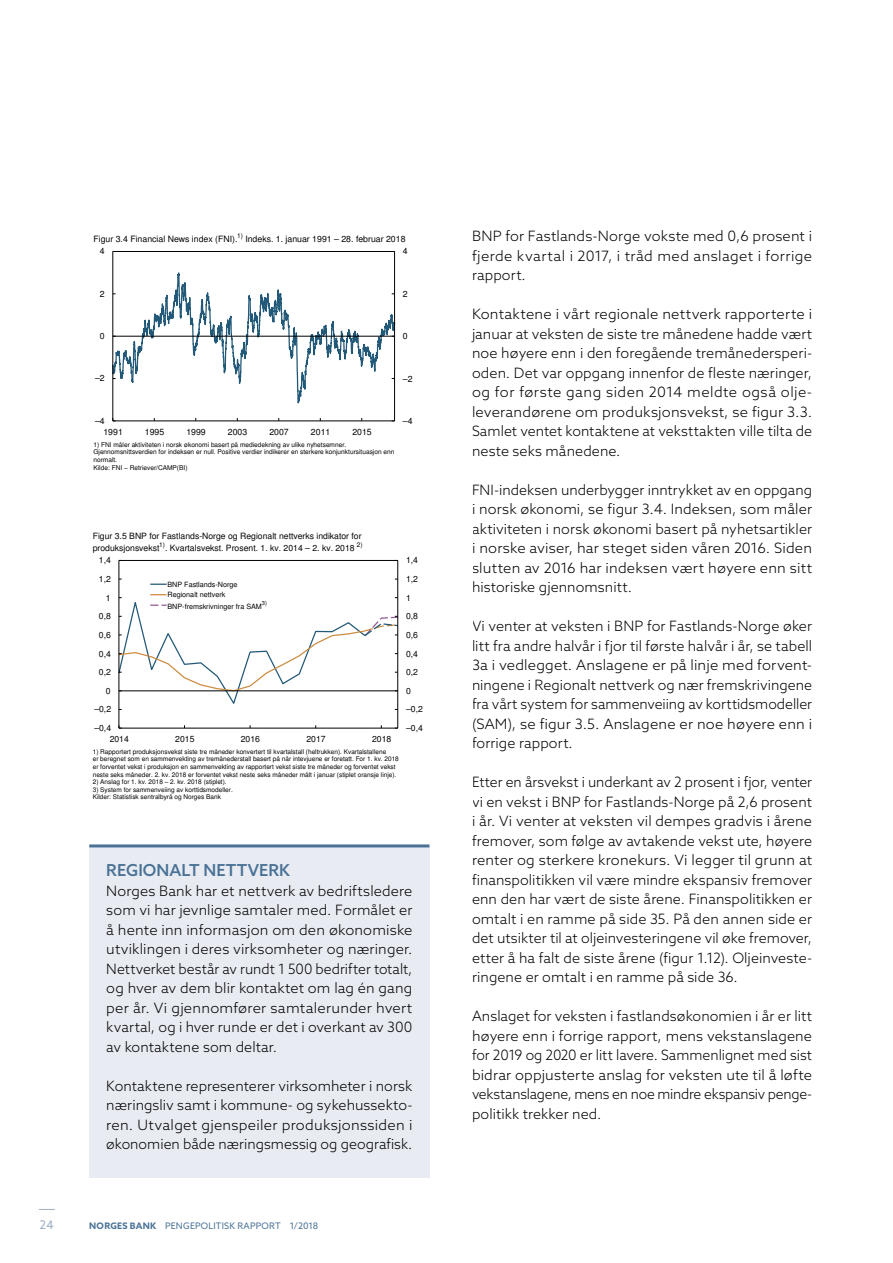
<style>
.page{position:relative;width:893px;height:1263px;background:#fff}
.page>*{position:absolute;margin:0;border:0;box-sizing:border-box;transform-origin:0 0}
.t1{font:500 16.5px "Azo Sans";letter-spacing:.005em;color:#4a7296}
.t2{font:300 14.25px/19.5px "Azo Sans";letter-spacing:.005em;color:#000;text-align:justify}
.t3{font:12px "Azo Sans";color:#a2b1c7}
.t4{font:9px "Azo Sans";letter-spacing:.015em;color:#4a7296}
.t5{font:700 9px "Azo Sans";color:#4a7296}
.t6{font:8.7px/11.7px "Helvetica";color:#000}
.t7{font:7.2px/10.5px "Helvetica";color:#000}
.t8{font:6.6px/7.6px "Helvetica";color:#000}
.t9{font:6.45px/7.6px "Helvetica";color:#000}
.t10{font:5.7px "Helvetica";color:#000}
</style>
<div class="page">
<img style="left:116px;top:418px;width:278px;height:3px">
<hr style="left:113px;top:421px;width:282px;height:1px;background:#000">
<hr style="left:113px;top:251px;width:1px;height:170px;background:#000">
<hr style="left:113px;top:251px;width:282px;height:1px;background:#000">
<hr style="left:394px;top:251px;width:1px;height:170px;background:#000">
<svg style="left:112px;top:272px;width:284px;height:132px"></svg>
<img style="left:120px;top:578px;width:277px;height:150px">
<hr style="left:119px;top:728px;width:279px;height:1px;background:#000">
<hr style="left:119px;top:560px;width:1px;height:168px;background:#000">
<svg style="left:119px;top:725px;width:3px;height:4px"></svg>
<hr style="left:119px;top:560px;width:279px;height:1px;background:#000">
<hr style="left:397px;top:560px;width:1px;height:168px;background:#000">
<svg style="left:150px;top:584px;width:17px;height:1px"></svg>
<svg style="left:118px;top:594px;width:281px;height:116px"></svg>
<div style="left:89px;top:846px;width:340px;height:332px;background:#e8ebf2"></div>
<hr style="left:89px;top:844px;width:340px;height:3px;background:#4a7296">
<svg style="left:39px;top:1209px;width:16px;height:1px"></svg>
<p class="t3" style="left:40px;top:1217px;width:16px">24</p>
<p class="t6" style="left:93px;top:234px;width:146px">Figur 3.4 Financial News index (FNI).</p>
<p class="t8" style="left:237px;top:232px;width:7px">1)</p>
<p class="t6" style="left:245px;top:234px;width:162px">Indeks. 1. januar 1991 – 28. februar 2018</p>
<p class="t6" style="left:100px;top:246px;width:6px">4</p>
<p class="t6" style="left:403px;top:246px;width:6px">4</p>
<p class="t6" style="left:100px;top:289px;width:6px">2</p>
<p class="t6" style="left:403px;top:289px;width:6px">2</p>
<p class="t6" style="left:100px;top:331px;width:6px">0</p>
<p class="t6" style="left:403px;top:331px;width:6px">0</p>
<p class="t6" style="left:95px;top:373px;width:11px">–2</p>
<p class="t6" style="left:403px;top:373px;width:11px">–2</p>
<p class="t6" style="left:95px;top:416px;width:11px">–4</p>
<p class="t6" style="left:103px;top:427px;width:21px">1991</p>
<p class="t6" style="left:145px;top:427px;width:21px">1995</p>
<p class="t6" style="left:186px;top:427px;width:21px">1999</p>
<p class="t6" style="left:228px;top:427px;width:21px">2003</p>
<p class="t6" style="left:269px;top:427px;width:21px">2007</p>
<p class="t6" style="left:311px;top:427px;width:21px">2011</p>
<p class="t6" style="left:352px;top:427px;width:21px">2015</p>
<p class="t8" style="left:93px;top:441px;width:302px">1) FNI måler aktiviteten i norsk økonomi basert på mediedekning av ulike nyhetsemner.<br>Gjennomsnittsverdien for indeksen er null. Positive verdier indikerer en sterkere konjunktursituasjon enn normalt.<br>Kilde: FNI − Retriever/CAMP(BI)</p>
<p class="t6" style="left:403px;top:416px;width:11px">–4</p>
<p class="t6" style="left:93px;top:531px;width:270px">Figur 3.5 BNP for Fastlands-Norge og Regionalt nettverks indikator for produksjonsvekst</p>
<p class="t9" style="left:159px;top:541px;width:7px">1)</p>
<p class="t6" style="left:165px;top:543px;width:191px">. Kvartalsvekst. Prosent. 1. kv. 2014 – 2. kv. 2018</p>
<p class="t9" style="left:357px;top:541px;width:7px">2)</p>
<p class="t6" style="left:99px;top:555px;width:14px">1,4</p>
<p class="t6" style="left:406px;top:555px;width:14px">1,4</p>
<p class="t6" style="left:99px;top:574px;width:14px">1,2</p>
<p class="t6" style="left:106px;top:592px;width:6px">1</p>
<p class="t7" style="left:168px;top:579px;width:72px">BNP Fastlands-Norge<br>Regionalt nettverk</p>
<p class="t7" style="left:168px;top:602px;width:96px">BNP-fremskrivninger fra SAM</p>
<p class="t10" style="left:262px;top:601px;width:7px">3)</p>
<p class="t6" style="left:406px;top:574px;width:14px">1,2</p>
<p class="t6" style="left:406px;top:592px;width:6px">1</p>
<p class="t6" style="left:99px;top:611px;width:14px">0,8</p>
<p class="t6" style="left:406px;top:611px;width:14px">0,8</p>
<p class="t6" style="left:99px;top:630px;width:14px">0,6</p>
<p class="t6" style="left:406px;top:630px;width:14px">0,6</p>
<p class="t6" style="left:99px;top:648px;width:14px">0,4</p>
<p class="t6" style="left:406px;top:648px;width:14px">0,4</p>
<p class="t6" style="left:99px;top:667px;width:14px">0,2</p>
<p class="t6" style="left:406px;top:667px;width:14px">0,2</p>
<p class="t6" style="left:106px;top:686px;width:6px">0</p>
<p class="t6" style="left:406px;top:686px;width:6px">0</p>
<p class="t6" style="left:94px;top:704px;width:18px">–0,2</p>
<p class="t6" style="left:406px;top:704px;width:18px">–0,2</p>
<p class="t6" style="left:94px;top:723px;width:18px">–0,4</p>
<p class="t6" style="left:406px;top:723px;width:18px">–0,4</p>
<p class="t6" style="left:110px;top:734px;width:21px">2014</p>
<p class="t6" style="left:175px;top:734px;width:21px">2015</p>
<p class="t6" style="left:241px;top:734px;width:21px">2016</p>
<p class="t6" style="left:306px;top:734px;width:21px">2017</p>
<p class="t6" style="left:372px;top:734px;width:21px">2018</p>
<p class="t9" style="left:93px;top:748px;width:308px">1) Rapportert produksjonsvekst siste tre måneder konvertert til kvartalstall (heltrukken). Kvartalstallene<br>er beregnet som en sammenvekting av tremånederstall basert på når intevjuene er foretatt. For 1. kv. 2018 er forventet vekst i produksjon en sammenvekting av rapportert vekst siste tre måneder og forventet vekst neste seks måneder. 2. kv. 2018 er forventet vekst neste seks måneder målt i januar (stiplet oransje linje).</p>
<p class="t9" style="left:93px;top:779px;width:135px">2) Anslag for 1. kv. 2018 – 2. kv. 2018 (stiplet).</p>
<p class="t9" style="left:93px;top:786px;width:142px">3) System for sammenveiing av korttidsmodeller.<br>Kilder: Statistisk sentralbyrå og Norges Bank</p>
<p class="t1" style="left:106px;top:859px;width:185px">REGIONALT NETTVERK</p>
<p class="t2" style="left:106px;top:881px;width:308px">Norges Bank har et nettverk av bedriftsledere som vi har jevnlige samtaler med. Formålet er å hente inn informasjon om den økonomiske utviklingen i deres virksomheter og næringer.<br>Nettverket består av rundt 1 500 bedrifter totalt, og hver av dem blir kontaktet om lag én gang per år. Vi gjennomfører samtalerunder hvert kvartal, og i hver runde er det i overkant av 300 av kontaktene som deltar.</p>
<p class="t2" style="left:106px;top:1076px;width:308px">Kontaktene representerer virksomheter i norsk næringsliv samt i kommune- og sykehussekto&shy;ren. Utvalget gjenspeiler produksjonssiden i økonomien både næringsmessig og geografisk.</p>
<p class="t5" style="left:89px;top:1220px;width:28px">NO RGES</p>
<p class="t5" style="left:130px;top:1220px;width:8px">BANK</p>
<p class="t4" style="left:165px;top:1220px;width:31px">PENGEPOLITI</p>
<p class="t4" style="left:224px;top:1220px;width:33px">SK RAPPO</p>
<p class="t4" style="left:269px;top:1220px;width:10px">RT</p>
<p class="t4" style="left:290px;top:1220px;width:30px">1/2018</p>
<p class="t2" style="left:472px;top:226px;width:342px">BNP for Fastlands-Norge vokste med 0,6 prosent i fjerde kvartal i 2017, i tråd med anslaget i forrige rapport.</p>
<p class="t2" style="left:472px;top:304px;width:342px;text-align:left">Kontaktene i vårt regionale nettverk rapporterte i januar at veksten de siste tre månedene hadde vært noe høyere enn i den foregående tremånedersperi&shy;oden. Det var oppgang innenfor de fleste næringer, og for første gang siden 2014 meldte også olje&shy;leverandørene om produksjonsvekst, se figur 3.3.<br>Samlet ventet kontaktene at veksttakten ville tilta de neste seks månedene.</p>
<p class="t2" style="left:472px;top:480px;width:342px">FNI-indeksen underbygger inntrykket av en oppgang i norsk økonomi, se figur 3.4. I ndeksen, som måler aktiviteten i norsk økonomi basert på nyhetsartikler i norske aviser, har steget siden våren 2016. Siden slutten av 2016 har indeksen vært høyere enn sitt historiske gjennomsnitt.</p>
<p class="t2" style="left:472px;top:616px;width:342px;text-align:left">Vi venter at veksten i BNP for Fastlands-Norge øker litt fra andre halvår i fjor til første halvår i år, se tabell 3a i vedlegget. Anslagene er på linje med forvent&shy;ningene i Regionalt nettverk og nær fremskrivingene fra vårt system for sammenveiing av korttidsmodeller (SAM), se figur 3.5. Anslagene er noe høyere enn i forrige rapport.</p>
<p class="t2" style="left:472px;top:772px;width:342px">Etter en årsvekst i underkant av 2 prosent i fjor, venter vi en vekst i BNP for Fastlands-Norge på 2,6 prosent i år. Vi venter at veksten vil dempes gradvis i årene fremover, som følge av avtakende vekst ute, høyere renter og sterkere kronekurs. Vi legger til grunn at finanspolitikken vil være mindre ekspansiv fremover enn den har vært de siste årene. Finanspolitikken er omtalt i en ramme på side 35. På den annen side er det utsikter til at oljeinvesteringene vil øke fremover, etter å ha falt de siste årene (figur 1.12). Oljeinveste&shy;ringene er omtalt i en ramme på side 36.</p>
<p class="t2" style="left:472px;top:1006px;width:342px;text-align:left">Anslaget for veksten i fastlandsøkonomien i år er litt høyere enn i forrige rapport, mens vekstanslagene for 2019 og 2020 er litt lavere. Sammenlignet med sist bidrar oppjusterte anslag for veksten ute til å løfte vekstanslagene, mens en noe mindre ekspansiv penge&shy;politikk trekker ned.</p>
</div>
